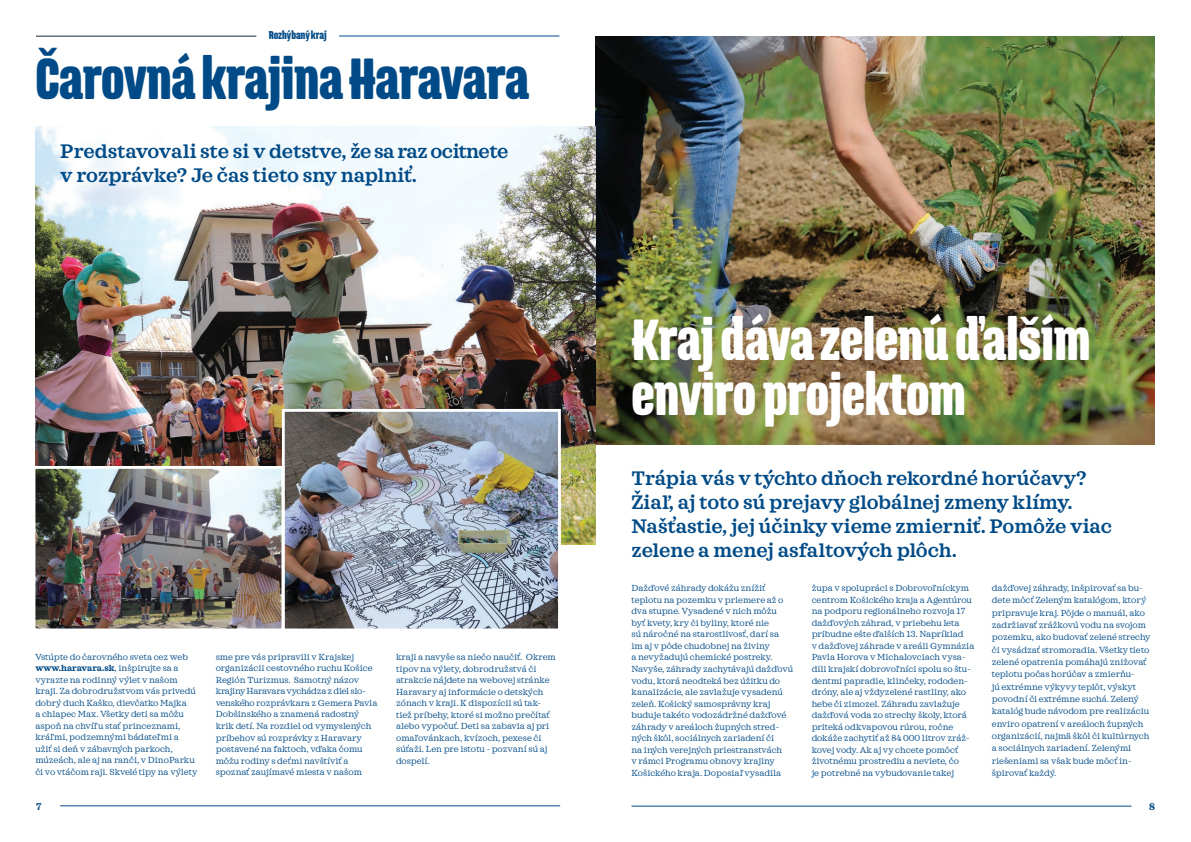
<style>
.page{position:relative;width:1191px;height:842px;background:#fff}
.page>*{position:absolute;margin:0;border:0;box-sizing:border-box;transform-origin:0 0}
.t1{font:900 51.2px/55px "Triump";letter-spacing:-.01em;color:#fff;scale:.8 1}
.t2{font:900 51.2px "Triump";letter-spacing:-.01em;color:#004b87;scale:.8 1}
.t3{font:600 20px/24px "Sagona";color:#004b87}
.t4{font:900 10px "Triump";letter-spacing:-.01em;color:#004b87;scale:.8 1}
.t5{font:700 10px "Sagona";color:#004b87}
.t6{font:9px/11.6px "Sagona";color:#004b87}
.s1{font-weight:700}
</style>
<div class="page">
<img style="left:595px;top:36px;width:560px;height:409px">
<img style="left:35px;top:126px;width:560px;height:419px">
<hr style="left:631px;top:806px;width:500px;height:1px;background:#004b87">
<hr style="left:60px;top:806px;width:500px;height:1px;background:#004b87">
<hr style="left:36px;top:36px;width:220px;height:1px;background:#122632">
<hr style="left:339px;top:36px;width:220px;height:1px;background:#004b87">
<img style="left:286px;top:413px;width:271px;height:214px">
<div style="left:282px;top:409px;width:279px;height:222px;border:3px solid #fff"></div>
<img style="left:37px;top:470px;width:243px;height:157px">
<div style="left:33px;top:466px;width:251px;height:165px;border:3px solid #fff"></div>
<p class="t4" style="left:269px;top:28px;width:74px">Rozhýbaný kraj</p>
<h1 class="t2" style="left:35px;top:42px;width:619px">Čarovná krajina Haravara</h1>
<h2 class="t3" style="left:60px;top:139px;width:450px">Predstavovali ste si v detstve, že sa raz ocitnete v rozprávke? Je čas tieto sny naplniť.</h2>
<p class="t6" style="left:35px;top:651px;width:163px">Vstúpte do čarovného sveta cez web <span class="s1">www.haravara.sk</span>, inšpirujte sa a vyrazte na rodinný výlet v našom kraji. Za dobrodružstvom vás privedú dobrý duch Kaško, dievčatko Majka<br>a chlapec Max. Všetky deti sa môžu aspoň na chvíľ u stať princeznami, kráľmi, podzemnými bádateľmi a užiť si deň v zábavných parkoch, múzeách, ale aj na ranči, v DinoParku či vo vtáčom raji. Skvelé tipy na výlety</p>
<p class="t6" style="left:216px;top:651px;width:163px">sme pre vás pripravili v Krajskej organizácii cestovného ruchu Košice Región Turizmus. Samotný názov krajiny Haravara vychádza z diel slo&shy;venského rozprávkara z Gemera Pavla Dobšinského a znamená radostný krik detí. Na rozdiel od vymyslených príbehov sú rozprávky z Haravary postavené na faktoch, vďaka čomu môžu rodiny s deťmi navštíviť a spoznať zaujímavé miesta v našom</p>
<p class="t6" style="left:396px;top:651px;width:161px">kraji a navyše sa niečo naučiť. Okrem tipov na výlety, dobrodružstvá či atrakcie nájdete na webovej stránke Haravary aj informácie o detských zónach v kraji. K dispozícii sú tak&shy;tiež príbehy, ktoré si možno prečítať alebo vypočuť. Deti sa zabavia aj pri omaľovánkach, kvízoch, pexese či súťaži. Len pre istotu - pozvaní sú aj dospelí.</p>
<h1 class="t1" style="left:631px;top:310px;width:575px">Kraj dáva zelenú ďalším enviro projektom</h1>
<h2 class="t3" style="left:631px;top:467px;width:482px">Trápia vás v týchto dňoch rekordné horúčavy?<br>Žiaľ, aj toto sú prejavy globálnej zmeny klímy.<br>Našťastie, jej účinky vieme zmierniť. Pomôže viac zelene a menej asfaltových plôch.</h2>
<p class="t6" style="left:631px;top:582px;width:163px">Dažďové záhrady dokážu znížiť teplotu na pozemku v priemere až o dva stupne. Vysadené v nich môžu<br>byť kvety, kry či byliny, ktoré nie<br>sú náročné na starostlivosť, darí sa<br>im aj v pôde chudobnej na živiny<br>a nevyžadujú chemické postreky.<br>Navyše, záhrady zachytávajú dažďovú vodu, ktorá neodteká bez úžitku do kanalizácie, ale zavlažuje vysadenú zeleň. Košický samosprávny kraj buduje takéto vodozádržné dažďové záhrady v areáloch župných stred&shy;ných škôl, sociálnych zariadení či<br>na iných verejných priestranstvách<br>v rámci Programu obnovy krajiny Košického kraja. Doposiaľ vysadila</p>
<p class="t6" style="left:811px;top:582px;width:164px">župa v spolupráci s Dobrovoľníckym centrom Košického kraja a Agentúrou na podporu regionálneho rozvoja 17 dažďových záhrad, v priebehu leta pribudne ešte ďalších 13. Napríklad<br>v dažďovej záhrade v areáli Gymnázia Pavla Horova v Michalovciach vysa&shy;dili krajskí dobrovoľníci spolu so štu&shy;dentmi papradie, klinčeky, rododen&shy;dróny, ale aj vždyzelené rastliny, ako hebe či zimozel. Záhradu zavlažuje dažďová voda zo strechy školy, ktorá priteká odkvapovou rúrou, ročne dokáže zachytiť až 84 000 litrov zráž&shy;kovej vody. Ak aj vy chcete pomôcť životnému prostrediu a neviete, čo<br>je potrebné na vybudovanie takej</p>
<p class="t6" style="left:991px;top:582px;width:160px;line-height:12.3px">dažďovej záhrady, inšpirovať sa bu&shy;dete môcť Zeleným katalógom, ktorý pripravuje kraj. Pôjde o manuál, ako zadržiavať zrážkovú vodu na svojom pozemku, ako budovať zelené strechy či vysádzať stromoradia. Všetky tieto zelené opatrenia pomáhajú znižovať teplotu počas horúčav a zmierňu-<br>jú extrémne výkyvy teplôt, výskyt povodní či extrémne suchá. Zelený katalóg bude návodom pre realizáciu enviro opatrení v areáloch župných organizácií, najmä škôl či kultúrnych a sociálnych zariadení. Zelenými riešeniami sa však bude môcť in&shy;špirovať každý.</p>
<p class="t5" style="left:36px;top:800px;width:7px">7</p>
<p class="t5" style="left:1149px;top:800px;width:7px">8</p>
</div>
